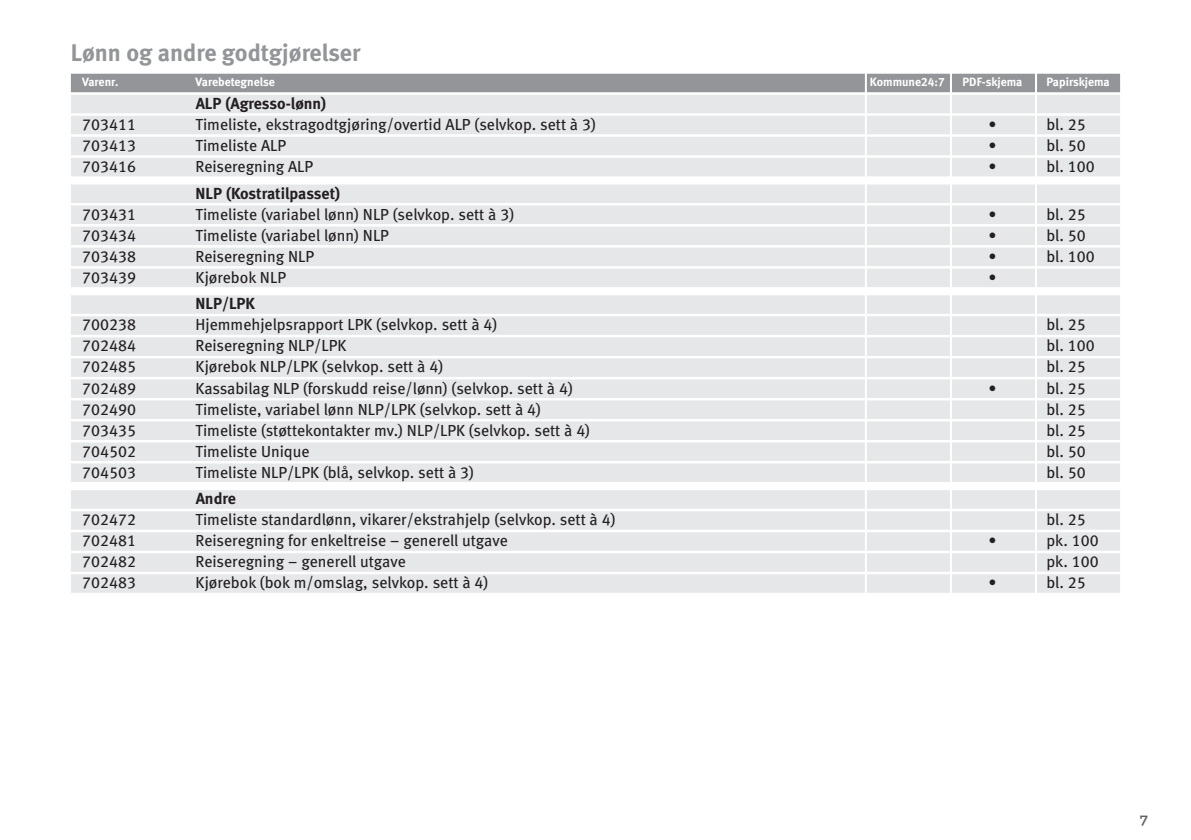
<style>
.page{position:relative;width:1191px;height:840px;background:#fff}
.page>*{position:absolute;margin:0;border:0;box-sizing:border-box;transform-origin:0 0}
.t1{font:24px "Meta Bold LF";color:#939598}
.t2{font:16px "Meta Book LF";color:#231f20}
.t3{font:16px "Meta Bold LF";color:#231f20}
.t4{font:700 16px "Archer";color:#636366}
.t5{font:12px "Meta Bold LF";color:#fff}
</style>
<div class="page">
<div style="left:71px;top:74px;width:1049px;height:18px;background:#939598"></div>
<div style="left:71px;top:95px;width:1049px;height:18px;background:#e6e7e9"></div>
<div style="left:71px;top:116px;width:1049px;height:18px;background:#e6e7e9"></div>
<div style="left:71px;top:137px;width:1049px;height:18px;background:#e6e7e9"></div>
<div style="left:71px;top:158px;width:1049px;height:18px;background:#e6e7e9"></div>
<div style="left:71px;top:184px;width:1049px;height:19px;background:#e6e7e9"></div>
<div style="left:71px;top:205px;width:1049px;height:19px;background:#e6e7e9"></div>
<div style="left:71px;top:226px;width:1049px;height:19px;background:#e6e7e9"></div>
<div style="left:71px;top:247px;width:1049px;height:19px;background:#e6e7e9"></div>
<div style="left:71px;top:268px;width:1049px;height:19px;background:#e6e7e9"></div>
<div style="left:71px;top:295px;width:1049px;height:18px;background:#e6e7e9"></div>
<div style="left:71px;top:316px;width:1049px;height:18px;background:#e6e7e9"></div>
<div style="left:71px;top:337px;width:1049px;height:18px;background:#e6e7e9"></div>
<div style="left:71px;top:358px;width:1049px;height:18px;background:#e6e7e9"></div>
<div style="left:71px;top:379px;width:1049px;height:18px;background:#e6e7e9"></div>
<div style="left:71px;top:400px;width:1049px;height:18px;background:#e6e7e9"></div>
<div style="left:71px;top:421px;width:1049px;height:18px;background:#e6e7e9"></div>
<div style="left:71px;top:442px;width:1049px;height:18px;background:#e6e7e9"></div>
<div style="left:71px;top:463px;width:1049px;height:18px;background:#e6e7e9"></div>
<div style="left:71px;top:490px;width:1049px;height:18px;background:#e6e7e9"></div>
<div style="left:71px;top:511px;width:1049px;height:18px;background:#e6e7e9"></div>
<div style="left:71px;top:532px;width:1049px;height:18px;background:#e6e7e9"></div>
<div style="left:71px;top:553px;width:1049px;height:18px;background:#e6e7e9"></div>
<div style="left:71px;top:574px;width:1049px;height:18px;background:#e6e7e9"></div>
<hr style="left:950px;top:43px;width:2px;height:754px;background:#fff">
<hr style="left:865px;top:43px;width:2px;height:754px;background:#fff">
<hr style="left:1035px;top:43px;width:2px;height:754px;background:#fff">
<h1 class="t1" style="left:71px;top:39px;width:291px">Lønn og andre godtgjørelser</h1>
<p class="t5" style="left:82px;top:75px;width:38px">Varenr.</p>
<p class="t5" style="left:196px;top:75px;width:81px">Varebetegnelse</p>
<p class="t5" style="left:870px;top:75px;width:76px">Kommune24:7</p>
<p class="t5" style="left:962px;top:75px;width:61px">PDF-skjema</p>
<p class="t5" style="left:1046px;top:75px;width:65px">Papirskjema</p>
<p class="t3" style="left:196px;top:94px;width:132px">ALP (Agresso-lønn)</p>
<p class="t2" style="left:82px;top:115px;width:55px">703411</p>
<p class="t2" style="left:196px;top:115px;width:401px">Timeliste, ekstragodtgjøring/overtid ALP (selvkop. sett à 3)</p>
<p class="t2" style="left:988px;top:115px;width:10px">•</p>
<p class="t2" style="left:1046px;top:115px;width:41px">bl. 25</p>
<p class="t2" style="left:82px;top:136px;width:55px">703413</p>
<p class="t2" style="left:196px;top:136px;width:92px">Timeliste ALP</p>
<p class="t2" style="left:988px;top:136px;width:10px">•</p>
<p class="t2" style="left:1046px;top:136px;width:41px">bl. 50</p>
<p class="t2" style="left:82px;top:157px;width:55px">703416</p>
<p class="t2" style="left:196px;top:157px;width:119px">Reiseregning ALP</p>
<p class="t2" style="left:988px;top:157px;width:10px">•</p>
<p class="t2" style="left:1046px;top:157px;width:50px">bl. 100</p>
<p class="t3" style="left:196px;top:183px;width:146px">NLP (Kostratilpasset)</p>
<p class="t2" style="left:82px;top:205px;width:55px">703431</p>
<p class="t2" style="left:196px;top:205px;width:320px">Timeliste (variabel lønn) NLP (selvkop. sett à 3)</p>
<p class="t2" style="left:988px;top:205px;width:10px">•</p>
<p class="t2" style="left:1046px;top:205px;width:41px">bl. 25</p>
<p class="t2" style="left:82px;top:226px;width:55px">703434</p>
<p class="t2" style="left:196px;top:226px;width:195px">Timeliste (variabel lønn) NLP</p>
<p class="t2" style="left:988px;top:226px;width:10px">•</p>
<p class="t2" style="left:1046px;top:226px;width:41px">bl. 50</p>
<p class="t2" style="left:82px;top:246px;width:55px">703438</p>
<p class="t2" style="left:196px;top:246px;width:120px">Reiseregning NLP</p>
<p class="t2" style="left:988px;top:246px;width:10px">•</p>
<p class="t2" style="left:1046px;top:246px;width:50px">bl. 100</p>
<p class="t2" style="left:82px;top:267px;width:55px">703439</p>
<p class="t2" style="left:196px;top:267px;width:92px">Kjørebok NLP</p>
<p class="t2" style="left:988px;top:267px;width:10px">•</p>
<p class="t3" style="left:196px;top:294px;width:61px">NLP/LPK</p>
<p class="t2" style="left:82px;top:315px;width:55px">700238</p>
<p class="t2" style="left:196px;top:315px;width:303px">Hjemmehjelpsrapport LPK (selvkop. sett à 4)</p>
<p class="t2" style="left:1046px;top:315px;width:41px">bl. 25</p>
<p class="t2" style="left:82px;top:336px;width:55px">702484</p>
<p class="t2" style="left:196px;top:336px;width:152px">Reiseregning NLP/LPK</p>
<p class="t2" style="left:1046px;top:336px;width:50px">bl. 100</p>
<p class="t2" style="left:82px;top:357px;width:55px">702485</p>
<p class="t2" style="left:196px;top:357px;width:249px">Kjørebok NLP/LPK (selvkop. sett à 4)</p>
<p class="t2" style="left:1046px;top:357px;width:41px">bl. 25</p>
<p class="t2" style="left:82px;top:378px;width:55px">702489</p>
<p class="t2" style="left:196px;top:378px;width:379px">Kassabilag NLP (forskudd reise/lønn) (selvkop. sett à 4)</p>
<p class="t2" style="left:988px;top:378px;width:10px">•</p>
<p class="t2" style="left:1046px;top:378px;width:41px">bl. 25</p>
<p class="t2" style="left:82px;top:399px;width:55px">702490</p>
<p class="t2" style="left:196px;top:399px;width:347px">Timeliste, variabel lønn NLP/LPK (selvkop. sett à 4)</p>
<p class="t2" style="left:1046px;top:399px;width:41px">bl. 25</p>
<p class="t2" style="left:82px;top:420px;width:55px">703435</p>
<p class="t2" style="left:196px;top:420px;width:396px">Timeliste (støttekontakter mv.) NLP/LPK (selvkop. sett à 4)</p>
<p class="t2" style="left:1046px;top:420px;width:41px">bl. 25</p>
<p class="t2" style="left:82px;top:441px;width:55px">704502</p>
<p class="t2" style="left:196px;top:441px;width:115px">Timeliste Unique</p>
<p class="t2" style="left:1046px;top:441px;width:41px">bl. 50</p>
<p class="t2" style="left:82px;top:462px;width:55px">704503</p>
<p class="t2" style="left:196px;top:462px;width:280px">Timeliste NLP/LPK (blå, selvkop. sett à 3)</p>
<p class="t2" style="left:1046px;top:462px;width:41px">bl. 50</p>
<p class="t3" style="left:196px;top:489px;width:42px">Andre</p>
<p class="t2" style="left:82px;top:510px;width:55px">702472</p>
<p class="t2" style="left:196px;top:510px;width:421px">Timeliste standardlønn, vikarer/ekstrahjelp (selvkop. sett à 4)</p>
<p class="t2" style="left:1046px;top:510px;width:41px">bl. 25</p>
<p class="t2" style="left:82px;top:531px;width:55px">702481</p>
<p class="t2" style="left:196px;top:531px;width:314px">Reiseregning for enkeltreise – generell utgave</p>
<p class="t2" style="left:988px;top:531px;width:10px">•</p>
<p class="t2" style="left:1046px;top:531px;width:54px">pk. 100</p>
<p class="t2" style="left:82px;top:552px;width:55px">702482</p>
<p class="t2" style="left:196px;top:552px;width:212px">Reiseregning – generell utgave</p>
<p class="t2" style="left:1046px;top:552px;width:54px">pk. 100</p>
<p class="t2" style="left:82px;top:573px;width:55px">702483</p>
<p class="t2" style="left:196px;top:573px;width:294px">Kjørebok (bok m/omslag, selvkop. sett à 4)</p>
<p class="t2" style="left:988px;top:573px;width:10px">•</p>
<p class="t2" style="left:1046px;top:573px;width:41px">bl. 25</p>
<p class="t4" style="left:1140px;top:805px;width:10px">7</p>
</div>
